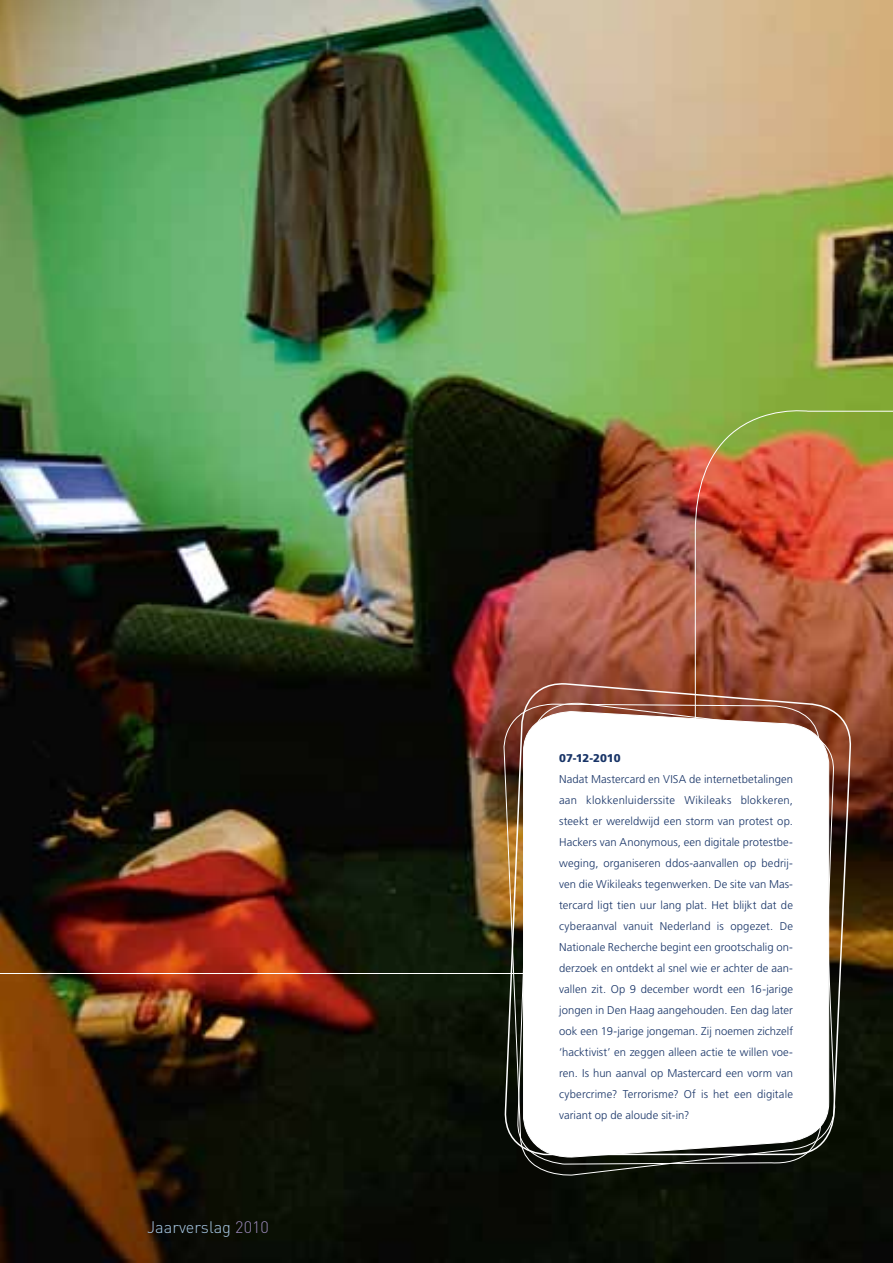
<style>
.page{position:relative;width:893px;height:1263px;background:#fff}
.page>*{position:absolute;margin:0;border:0;box-sizing:border-box;transform-origin:0 0}
.t1{font:300 16.5px "DIN Pro";color:#a9cae7}
.t2{font:300 11.25px/21px "Frutiger LT Std";letter-spacing:.01em;color:#183467;text-align:justify}
.t3{font:900 11.25px "Frutiger LT Std";color:#183467}
.s1{color:#9a88b9}
</style>
<div class="page">
<img style="left:0;top:0;width:893px;height:406px">
<img style="left:0;top:406px;width:893px;height:857px">
<svg style="left:504px;top:651px;width:348px;height:505px;background:#824731"></svg>
<svg style="left:503px;top:703px;width:333px;height:473px"></svg>
<h1 class="t1" style="left:147px;top:1216px;width:123px">Jaarverslag <span class="s1">2010</span></h1>
<p class="t3" style="left:559px;top:751px;width:63px">07-12-2010</p>
<p class="t2" style="left:559px;top:769px;width:235px">Nadat Mastercard en VISA de internetbetalingen aan klokkenluiderssite Wikileaks blokkeren, steekt er wereldwijd een storm van protest op.<br>Hackers van Anonymous, een digitale protestbe&shy;weging, organiseren ddos-aanvallen op bedrij&shy;ven die Wikileaks tegenwerken. De site van Mas&shy;tercard ligt tien uur lang plat. Het blijkt dat de cyberaanval vanuit Nederland is opgezet. De Nationale Recherche begint een grootschalig on&shy;derzoek en ontdekt al snel wie er achter de aan&shy;vallen zit. Op 9 december wordt een 16-jarige jongen in Den Haag aangehouden. Een dag later ook een 19-jarige jongeman. Zij noemen zichzelf ‘hacktivist’ en zeggen alleen actie te willen voe&shy;ren. Is hun aanval op Mastercard een vorm van cybercrime? Terrorisme? Of is het een digitale variant op de aloude sit-in?</p>
</div>
